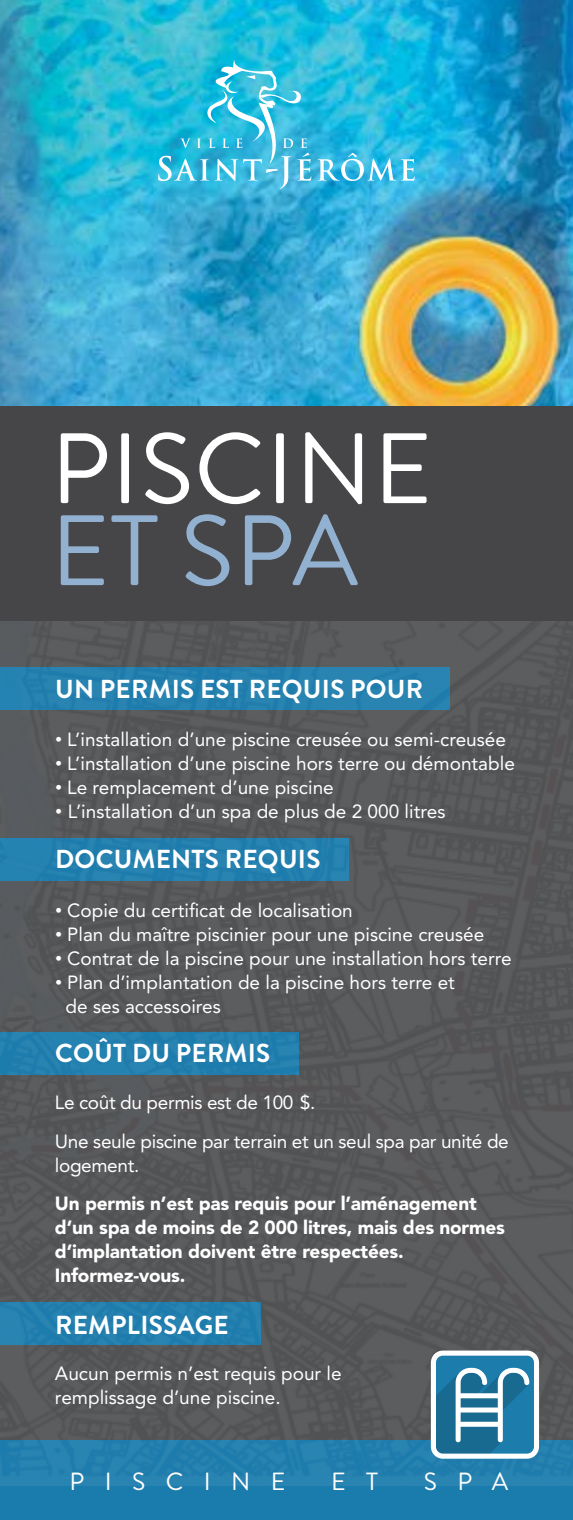
<style>
.page{position:relative;width:573px;height:1520px;background:#fff}
.page>*{position:absolute;margin:0;border:0;box-sizing:border-box;transform-origin:0 0}
.t1{font:99.8px "Brandon Grotesque";color:#fff}
.t2{font:99.8px "Brandon Grotesque";color:#92b0cf}
.t3{font:700 26px "Brandon Grotesque";letter-spacing:.01em;color:#fff}
.t4{font:24.8px "Brandon Grotesque";letter-spacing:.82em;color:#fff}
.t5{font:19px/24px "Avenir LT Std";color:#fff}
.t6{font:900 19px/24px "Avenir LT Std";letter-spacing:-.01em;color:#fff}
.t7{font:19px/38px "Avenir LT Std";letter-spacing:-.02em;color:#fff}
.s1{font-family:"Novecentowide";font-weight:700}
</style>
<div class="page">
<img style="left:0;top:0;width:573px;height:406px">
<div style="left:0;top:1440px;width:573px;height:79px;background:#1a7cad"></div>
<img style="left:0;top:620px;width:573px;height:865px">
<svg style="left:431px;top:1350px;width:108px;height:108px"></svg>
<div style="left:0;top:406px;width:573px;height:214px;background:#464547"></div>
<svg style="left:317px;top:153px;width:97px;height:28px"></svg>
<svg style="left:158px;top:60px;width:153px;height:129px;background:#42c1df"></svg>
<h1 class="t1" style="left:51px;top:400px;width:113px">PISCINE</h1>
<h1 class="t2" style="left:51px;top:482px;width:189px">ET SPA</h1>
<h2 class="t3" style="left:55px;top:670px;width:369px">UN PERMIS EST REQU IS POU R</h2>
<p class="t5" style="left:55px;top:727px;width:452px"><span class="s1">•</span> L’installation d’une piscine creusée ou semi-creusée</p>
<p class="t5" style="left:55px;top:751px;width:461px"><span class="s1">•</span> L’installation d’une piscine hors terre ou démontable</p>
<p class="t5" style="left:55px;top:775px;width:280px"><span class="s1">•</span> Le remplacement d’une piscine</p>
<p class="t5" style="left:55px;top:799px;width:392px"><span class="s1">•</span> L’installation d’un spa de plus de 2 000 litres</p>
<h2 class="t3" style="left:55px;top:841px;width:267px">DOCUMENTS REQU IS</h2>
<p class="t5" style="left:55px;top:898px;width:299px"><span class="s1">•</span> Copie du certificat de localisation</p>
<p class="t5" style="left:55px;top:922px;width:430px"><span class="s1">•</span> Plan du maître piscinier pour une piscine creusée</p>
<p class="t5" style="left:55px;top:946px;width:458px"><span class="s1">•</span> Contrat de la piscine pour une installation hors terre</p>
<p class="t5" style="left:66px;top:970px;width:391px;text-indent:-11px"><span class="s1">•</span> Plan d’implantation de la piscine hors terre et de ses accessoires</p>
<h2 class="t3" style="left:55px;top:1035px;width:216px">COÛT DU PERMIS</h2>
<p class="t7" style="left:55px;top:1084px;width:455px">Le coût du permis est de 100 $.<br>Une seule piscine par terrain et un seul spa par unité de</p>
<p class="t7" style="left:55px;top:1146px;width:86px">logement.</p>
<p class="t6" style="left:55px;top:1190px;width:451px">Un permis n’est pas requis pour l’aménagement d’un spa de moins de 2 000 litres, mais des normes d’implantation doivent être respectées.<br>Informez-vous.</p>
<h2 class="t3" style="left:55px;top:1306px;width:175px">REMPLISSAGE</h2>
<p class="t5" style="left:55px;top:1361px;width:288px">Aucun permis n’est requis pour le remplissage d’une piscine.</p>
<h3 class="t4" style="left:70px;top:1464px;width:217px">PISCINE</h3>
<h3 class="t4" style="left:331px;top:1464px;width:48px">E T</h3>
<h3 class="t4" style="left:424px;top:1464px;width:86px">SPA</h3>
</div>
